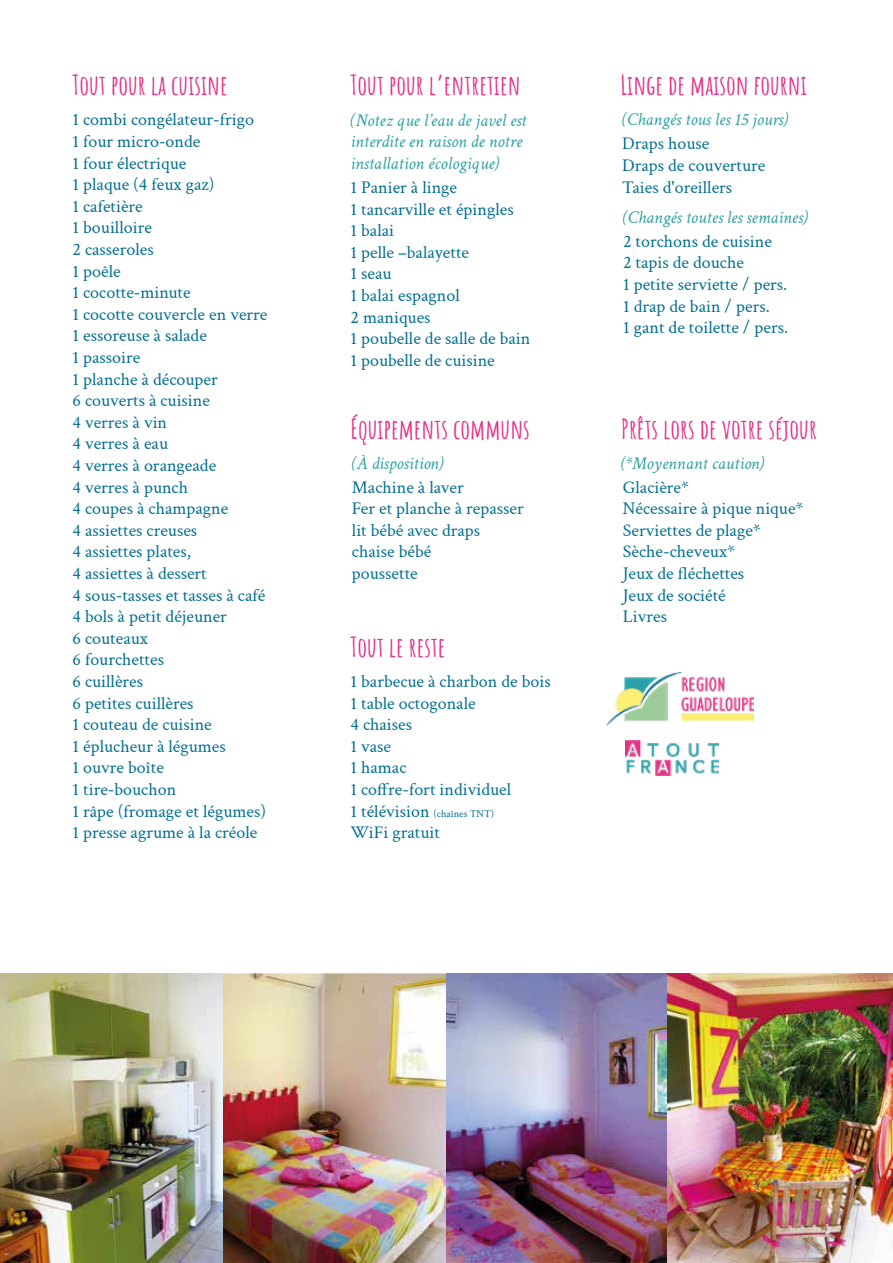
<style>
.page{position:relative;width:893px;height:1263px;background:#fff}
.page>*{position:absolute;margin:0;border:0;box-sizing:border-box;transform-origin:0 0}
.t1{font:700 27px "Amatic SC";color:#e53088}
.t2{font:18px/21.6px "Crimson Text";color:#026f90}
.t3{font:italic 18px/21.6px "Crimson Text";color:#2ea0a5}
.t4{font:10.5px "Crimson Text";color:#026f90}
.s1{font-size:18px}
</style>
<div class="page">
<img style="left:0;top:973px;width:893px;height:290px">
<img style="left:625px;top:740px;width:94px;height:35px">
<img style="left:607px;top:672px;width:147px;height:54px">
<h1 class="t1" style="left:72px;top:65px;width:157px">Tout pour la cuisine</h1>
<p class="t2" style="left:73px;top:108px;width:196px">1 combi congélateur-frigo<br>1 four micro-onde<br>1 four électrique<br>1 plaque (4 feux gaz)<br>1 cafetière<br>1 bouilloire<br>2 casseroles<br>1 poêle<br>1 cocotte-minute<br>1 cocotte couvercle en verre<br>1 essoreuse à salade<br>1 passoire<br>1 planche à découper<br>6 couverts à cuisine<br>4 verres à vin<br>4 verres à eau<br>4 verres à orangeade<br>4 verres à punch<br>4 coupes à champagne<br>4 assiettes creuses<br>4 assiettes plates,<br>4 assiettes à dessert<br>4 sous-tasses et tasses à café<br>4 bols à petit déjeuner<br>6 couteaux<br>6 fourchettes<br>6 cuillères<br>6 petites cuillères<br>1 couteau de cuisine<br>1 éplucheur à légumes<br>1 ouvre boîte<br>1 tire-bouchon<br>1 râpe (fromage et légumes)<br>1 presse agrume à la créole</p>
<h1 class="t1" style="left:350px;top:65px;width:172px">Tout pour l’entretien</h1>
<p class="t3" style="left:350px;top:108px;width:178px">(Notez que l’eau de javel est interdite en raison de notre installation écologique)</p>
<p class="t2" style="left:350px;top:176px;width:181px">1 Panier à linge<br>1 tancarville et épingles<br>1 balai<br>1 pelle –balayette<br>1 seau<br>1 balai espagnol<br>2 maniques<br>1 poubelle de salle de bain<br>1 poubelle de cuisine</p>
<h1 class="t1" style="left:350px;top:408px;width:181px">Équipements communs</h1>
<p class="t3" style="left:352px;top:451px;width:93px">(À disposition)</p>
<p class="t2" style="left:352px;top:475px;width:173px">Machine à laver<br>Fer et planche à repasser lit bébé avec draps chaise bébé<br>poussette</p>
<h1 class="t1" style="left:350px;top:626px;width:97px">Tout le reste</h1>
<p class="t2" style="left:350px;top:670px;width:202px">1 barbecue à charbon de bois<br>1 table octogonale<br>4 chaises<br>1 vase<br>1 hamac<br>1 coffre-fort individuel</p>
<p class="t4" style="left:350px;top:806px;width:145px"><span class="s1">1 télévision</span> (chaînes TNT)</p>
<p class="t2" style="left:350px;top:821px;width:91px">WiFi gratuit</p>
<h1 class="t1" style="left:620px;top:65px;width:188px">Linge de maison fourni</h1>
<p class="t3" style="left:622px;top:108px;width:168px">(Changés tous les 15 jours)</p>
<p class="t2" style="left:622px;top:132px;width:145px">Draps house<br>Draps de couverture<br>Taies d'oreillers</p>
<p class="t3" style="left:623px;top:205px;width:187px">(Changés toutes les semaines)</p>
<p class="t2" style="left:623px;top:229px;width:167px">2 torchons de cuisine<br>2 tapis de douche<br>1 petite serviette / pers.<br>1 drap de bain / pers.<br>1 gant de toilette / pers.</p>
<h1 class="t1" style="left:621px;top:408px;width:197px">Prêts lors de votre séjour</h1>
<p class="t3" style="left:621px;top:451px;width:145px">(*Moyennant caution)</p>
<p class="t2" style="left:623px;top:475px;width:182px">Glacière*<br>Nécessaire à pique nique*<br>Serviettes de plage*<br>Sèche-cheveux*<br>Jeux de fléchettes<br>Jeux de société<br>Livres</p>
</div>
